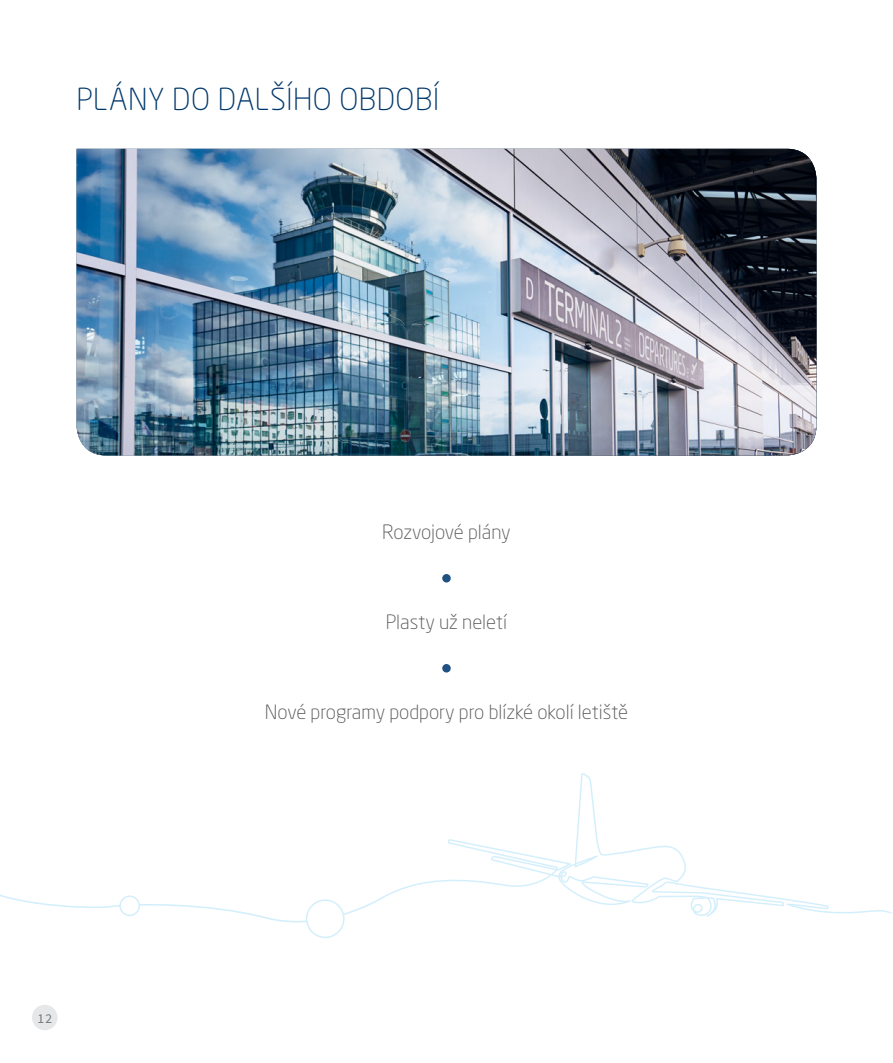
<style>
.page{position:relative;width:893px;height:1063px;background:#fff}
.page>*{position:absolute;margin:0;border:0;box-sizing:border-box;transform-origin:0 0}
.t1{font:300 30px "Neo Sans Pro LP";letter-spacing:.015em;color:#00386c}
.t2{font:300 19.5px "Neo Sans Pro LP";color:#58595b}
.t3{font:13.5px "Source Sans Pro";color:#77787b}
</style>
<div class="page">
<img style="left:77px;top:149px;width:739px;height:307px">
<div style="left:442px;top:574px;width:9px;height:9px;background:#205182;border-radius:50%"></div>
<div style="left:442px;top:664px;width:9px;height:9px;background:#205182;border-radius:50%"></div>
<svg style="left:0;top:773px;width:893px;height:158px"></svg>
<div style="left:120px;top:896px;width:19px;height:19px;background:#fff;border-radius:50%"></div>
<div style="left:119px;top:895px;width:21px;height:21px;border:2px solid #d4effc;border-radius:50%"></div>
<div style="left:307px;top:900px;width:37px;height:37px;background:#fff;border-radius:50%"></div>
<div style="left:306px;top:899px;width:39px;height:39px;border:2px solid #d4effc;border-radius:50%"></div>
<div style="left:32px;top:1005px;width:26px;height:25px;background:#e6e7e8;border-radius:50%"></div>
<h1 class="t1" style="left:77px;top:81px;width:364px">PLÁNY DO DALŠÍHO OBDOBÍ</h1>
<p class="t3" style="left:38px;top:1010px;width:16px">12</p>
<p class="t2" style="left:382px;top:521px;width:130px">Rozvojové plány</p>
<p class="t2" style="left:386px;top:611px;width:123px">Plasty už neletí</p>
<p class="t2" style="left:265px;top:701px;width:365px">Nové programy podpory pro blízké okolí letiště</p>
</div>
